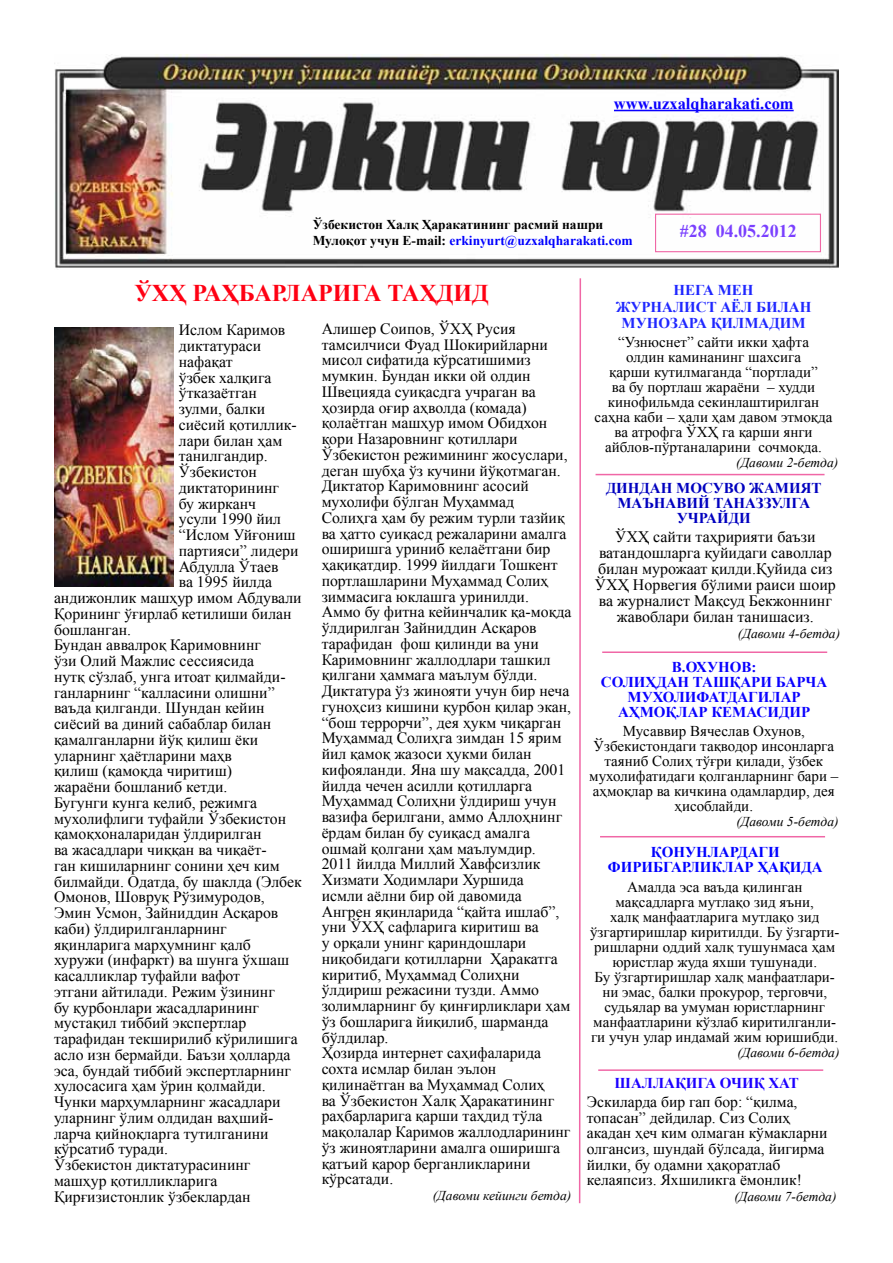
<style>
.page{position:relative;width:893px;height:1263px;background:#fff}
.page>*{position:absolute;margin:0;border:0;box-sizing:border-box;transform-origin:0 0}
.t1{font:700 24px "Times New Roman";color:#ff0013}
.t2{font:700 18px "Times New Roman";color:#7a40ff}
.t3{font:700 16.5px "Times New Roman";color:#0a00ff}
.t4{font:15.9px/16px "Times New Roman";color:#000;text-align:center}
.t5{font:15.75px/15.8px "Times New Roman";color:#000}
.t6{font:15.6px/15.6px "Times New Roman";color:#000}
.t7{font:15px/15px "Times New Roman";color:#000;text-align:center}
.t8{font:700 15px/15px "Times New Roman";color:#0a00ff;text-align:center}
.t9{font:700 15px/15px "Times New Roman";color:#0000bf;text-align:center}
.t10{font:700 15px/16.5px "Times New Roman";color:#2028ff;text-align:center}
.t11{font:700 15px/15px "Times New Roman";color:#00f;text-align:center}
.t12{font:700 15px "Times New Roman";color:#1d00ff}
.t13{font:italic 13.5px "Times New Roman";color:#000}
.t14{font:700 13.5px/16.2px "Times New Roman";color:#000}
.s1{color:#00f}
</style>
<div class="page">
<img style="left:54px;top:54px;width:785px;height:214px">
<div style="left:655px;top:214px;width:166px;height:38px;border:1px solid #f067a6"></div>
<hr style="left:614px;top:110px;width:180px;height:1px;background:#0a00ff">
<svg style="left:578px;top:278px;width:4px;height:926px"></svg>
<img style="left:54px;top:327px;width:120px;height:259px">
<hr style="left:596px;top:474px;width:228px;height:1px;background:#f067a6">
<hr style="left:602px;top:651px;width:225px;height:2px;background:#f067a6">
<hr style="left:600px;top:836px;width:225px;height:1px;background:#f067a6">
<hr style="left:598px;top:1069px;width:225px;height:2px;background:#f067a6">
<p class="t3" style="left:614px;top:92px;width:181px">www.uzxalqharakati.com</p>
<p class="t14" style="left:313px;top:216px;width:321px">Ўзбекистон Халқ Ҳаракатининг расмий нашри<br>Мулоқот учун E-mail: <span class="s1">erkinyurt@uzxalqharakati.com</span></p>
<p class="t2" style="left:680px;top:218px;width:118px">#28 04.05.2012</p>
<h1 class="t1" style="left:134px;top:277px;width:356px">ЎХҲ раҳбарларига таҳдид</h1>
<p class="t5" style="left:179px;top:322px;width:108px">Ислом Каримов</p>
<p class="t5" style="left:179px;top:338px;width:84px">диктатураси</p>
<p class="t5" style="left:179px;top:353px;width:55px">нафақат</p>
<p class="t5" style="left:179px;top:369px;width:94px">ўзбек халқига</p>
<p class="t5" style="left:179px;top:385px;width:80px">ўтказаётган</p>
<p class="t5" style="left:179px;top:401px;width:88px">зулми, балки</p>
<p class="t5" style="left:179px;top:416px;width:119px">сиёсий қотиллик-</p>
<p class="t5" style="left:179px;top:432px;width:105px">лари билан ҳам</p>
<p class="t5" style="left:179px;top:448px;width:90px">танилгандир.</p>
<p class="t5" style="left:179px;top:464px;width:80px">Ўзбекистон</p>
<p class="t5" style="left:179px;top:479px;width:102px">диктаторининг</p>
<p class="t5" style="left:179px;top:495px;width:79px">бу жирканч</p>
<p class="t5" style="left:179px;top:511px;width:104px">усули 1990 йил</p>
<p class="t5" style="left:179px;top:527px;width:118px">“Ислом Уйғониш</p>
<p class="t5" style="left:179px;top:542px;width:121px">партияси” лидери</p>
<p class="t5" style="left:179px;top:558px;width:101px">Абдулла Ўтаев</p>
<p class="t5" style="left:179px;top:574px;width:95px">ва 1995 йилда</p>
<p class="t5" style="left:54px;top:590px;width:249px">андижонлик машҳур имом Абдували</p>
<p class="t5" style="left:54px;top:605px;width:239px">Қорининг ўғирлаб кетилиши билан</p>
<p class="t5" style="left:54px;top:621px;width:79px">бошланган.</p>
<p class="t5" style="left:54px;top:637px;width:208px">Бундан аввалроқ Каримовнинг</p>
<p class="t5" style="left:54px;top:653px;width:202px">ўзи Олий Мажлис сессиясида</p>
<p class="t5" style="left:54px;top:668px;width:233px">нутқ сўзлаб, унга итоат қилмайди-</p>
<p class="t5" style="left:54px;top:684px;width:222px">ганларнинг “калласини олишни”</p>
<p class="t5" style="left:54px;top:700px;width:212px">ваъда қилганди. Шундан кейин</p>
<p class="t5" style="left:54px;top:716px;width:219px">сиёсий ва диний сабаблар билан</p>
<p class="t5" style="left:54px;top:731px;width:206px">қамалганларни йўқ қилиш ёки</p>
<p class="t5" style="left:54px;top:747px;width:180px">уларнинг ҳаётларини маҳв</p>
<p class="t5" style="left:54px;top:763px;width:180px">қилиш (қамоқда чиритиш)</p>
<p class="t5" style="left:54px;top:779px;width:175px">жараёни бошланиб кетди.</p>
<p class="t5" style="left:54px;top:794px;width:205px">Бугунги кунга келиб, режимга</p>
<p class="t5" style="left:54px;top:810px;width:234px">мухолифлиги туфайли Ўзбекистон</p>
<p class="t5" style="left:54px;top:826px;width:209px">қамоқхоналаридан ўлдирилган</p>
<p class="t5" style="left:54px;top:842px;width:214px">ва жасадлари чиққан ва чиқаёт-</p>
<p class="t5" style="left:54px;top:857px;width:227px">ган кишиларнинг сонини ҳеч ким</p>
<p class="t5" style="left:54px;top:873px;width:249px">билмайди. Одатда, бу шаклда (Элбек</p>
<p class="t5" style="left:54px;top:889px;width:212px">Омонов, Шовруқ Рўзимуродов,</p>
<p class="t5" style="left:54px;top:905px;width:226px">Эмин Усмон, Зайниддин Асқаров</p>
<p class="t5" style="left:54px;top:920px;width:174px">каби) ўлдирилганларнинг</p>
<p class="t5" style="left:54px;top:936px;width:198px">яқинларига марҳумнинг қалб</p>
<p class="t5" style="left:54px;top:952px;width:237px">хуружи (инфаркт) ва шунга ўхшаш</p>
<p class="t5" style="left:54px;top:968px;width:188px">касалликлар туфайли вафот</p>
<p class="t5" style="left:54px;top:983px;width:222px">этгани айтилади. Режим ўзининг</p>
<p class="t5" style="left:54px;top:999px;width:207px">бу қурбонлари жасадларининг</p>
<p class="t5" style="left:54px;top:1015px;width:194px">мустақил тиббий экспертлар</p>
<p class="t5" style="left:54px;top:1031px;width:245px">тарафидан текширилиб кўрилишига</p>
<p class="t5" style="left:54px;top:1046px;width:238px">асло изн бермайди. Баъзи ҳолларда</p>
<p class="t5" style="left:54px;top:1062px;width:239px">эса, бундай тиббий экспертларнинг</p>
<p class="t5" style="left:54px;top:1078px;width:213px">хулосасига ҳам ўрин қолмайди.</p>
<p class="t5" style="left:54px;top:1094px;width:228px">Чунки марҳумларнинг жасадлари</p>
<p class="t5" style="left:54px;top:1109px;width:221px">уларнинг ўлим олдидан ваҳший-</p>
<p class="t5" style="left:54px;top:1125px;width:216px">ларча қийноқларга тутилганини</p>
<p class="t5" style="left:54px;top:1141px;width:116px">кўрсатиб туради.</p>
<p class="t5" style="left:54px;top:1157px;width:198px">Ўзбекистон диктатурасининг</p>
<p class="t5" style="left:54px;top:1172px;width:165px">машҳур қотилликларига</p>
<p class="t5" style="left:54px;top:1188px;width:198px">Қирғизистонлик ўзбеклардан</p>
<p class="t5" style="left:322px;top:320px;width:251px">Алишер Соипов, ЎХҲ Русия тамсилчиси Фуад Шокирийларни мисол сифатида кўрсатишимиз мумкин. Бундан икки ой олдин<br>Швецияда суиқасдга учраган ва ҳозирда оғир аҳволда (комада) қолаётган машҳур имом Обидхон қори Назаровнинг қотиллари<br>Ўзбекистон режимининг жосуслари, деган шубҳа ўз кучини йўқотмаган.<br>Диктатор Каримовнинг асосий мухолифи бўлган Муҳаммад<br>Солиҳга ҳам бу режим турли тазйиқ ва ҳатто суиқасд режаларини амалга оширишга уриниб келаётгани бир ҳақиқатдир. 1999 йилдаги Тошкент портлашларини Муҳаммад Солиҳ зиммасига юклашга уринилди.<br>Аммо бу фитна кейинчалик қа-моқда ўлдирилган Зайниддин Асқаров тарафидан фош қилинди ва уни<br>Каримовнинг жаллодлари ташкил қилгани ҳаммага маълум бўлди.<br>Диктатура ўз жинояти учун бир неча гуноҳсиз кишини қурбон қилар экан, “бош террорчи”, дея ҳукм чиқарган<br>Муҳаммад Солиҳга зимдан 15 ярим йил қамоқ жазоси ҳукми билан кифояланди. Яна шу мақсадда, 2001 йилда чечен асилли қотилларга<br>Муҳаммад Солиҳни ўлдириш учун вазифа берилгани, аммо Аллоҳнинг ёрдам билан бу суиқасд амалга ошмай қолгани ҳам маълумдир.<br>2011 йилда Миллий Хавфсизлик<br>Хизмати Ходимлари Хуршида<br>исмли аёлни бир ой давомида<br>Ангрен яқинларида “қайта ишлаб”, уни ЎХҲ сафларига киритиш ва<br>у орқали унинг қариндошлари ниқобидаги қотилларни Ҳаракатга киритиб, Муҳаммад Солиҳни ўлдириш режасини тузди. Аммо золимларнинг бу қинғирликлари ҳам ўз бошларига йиқилиб, шарманда бўлдилар.<br>Ҳозирда интернет саҳифаларида сохта исмлар билан эълон қилинаётган ва Муҳаммад Солиҳ<br>ва Ўзбекистон Халқ Ҳаракатининг раҳбарларига қарши таҳдид тўла мақолалар Каримов жаллодларининг ўз жиноятларини амалга оширишга қатъий қарор берганликларини кўрсатади.</p>
<p class="t13" style="left:433px;top:1186px;width:140px">(Давоми кейинги бетда)</p>
<p class="t10" style="left:616px;top:282px;width:194px">Нега мен<br>журналист аёл билан мунозара қилмадим</p>
<p class="t7" style="left:594px;top:334px;width:240px">“Узнюснет” сайти икки ҳафта<br>олдин каминанинг шахсига<br>қарши кутилмаганда “портлади”<br>ва бу портлаш жараёни – худди кинофильмда секинлаштирилган саҳна каби – ҳали ҳам давом этмоқда ва атрофга ЎХҲ га қарши янги айблов-пўртаналарини сочмоқда.</p>
<p class="t13" style="left:736px;top:453px;width:104px">(Давоми 2-бетда)</p>
<p class="t9" style="left:606px;top:480px;width:217px">Диндан мосуво жамият маънавий таназзулга учрайди</p>
<p class="t4" style="left:595px;top:528px;width:243px">ЎХҲ сайти таҳририяти баъзи ватандошларга қуйидаги саволлар билан мурожаат қилди.Қуйида сиз<br>ЎХҲ Норвегия бўлими раиси шоир ва журналист Мақсуд Бекжоннинг жавоблари билан танишасиз.</p>
<p class="t13" style="left:738px;top:624px;width:104px">(Давоми 4-бетда)</p>
<p class="t8" style="left:601px;top:659px;width:228px">В.Охунов:<br>Солиҳдан ташқари барча мухолифатдагилар аҳмоқлар кемасидир</p>
<p class="t7" style="left:589px;top:723px;width:251px">Мусаввир Вячеслав Охунов,<br>Ўзбекистондаги тақводор инсонларга таяниб Солиҳ тўғри қилади, ўзбек мухолифатидаги қолганларнинг бари – аҳмоқлар ва кичкина одамлардир, дея ҳисоблайди.</p>
<p class="t13" style="left:736px;top:812px;width:104px">(Давоми 5-бетда)</p>
<p class="t11" style="left:608px;top:844px;width:216px">Қонунлардаги фирибгарликлар ҳақида</p>
<p class="t7" style="left:590px;top:879px;width:251px">Амалда эса ваъда қилинган мақсадларга мутлақо зид яъни,<br>халқ манфаатларига мутлақо зид ўзгартиришлар киритилди. Бу ўзгарти&shy;ришларни оддий халқ тушунмаса ҳам юристлар жуда яхши тушунади.<br>Бу ўзгартиришлар халқ манфаатлари&shy;ни эмас, балки прокурор, терговчи, судьялар ва умуман юристларнинг манфаатларини кўзлаб киритилганли&shy;ги учун улар индамай жим юришибди.</p>
<p class="t13" style="left:737px;top:1043px;width:104px">(Давоми 6-бетда)</p>
<p class="t12" style="left:615px;top:1073px;width:186px">Шаллақига очиқ хат</p>
<p class="t6" style="left:587px;top:1094px;width:242px">Эскиларда бир гап бор: “қилма, топасан” дейдилар. Сиз Солиҳ акадан ҳеч ким олмаган кўмакларни олгансиз, шундай бўлсада, йигирма йилки, бу одамни ҳақоратлаб келаяпсиз. Яхшиликга ёмонлик!</p>
<p class="t13" style="left:734px;top:1187px;width:104px">(Давоми 7-бетда)</p>
</div>
